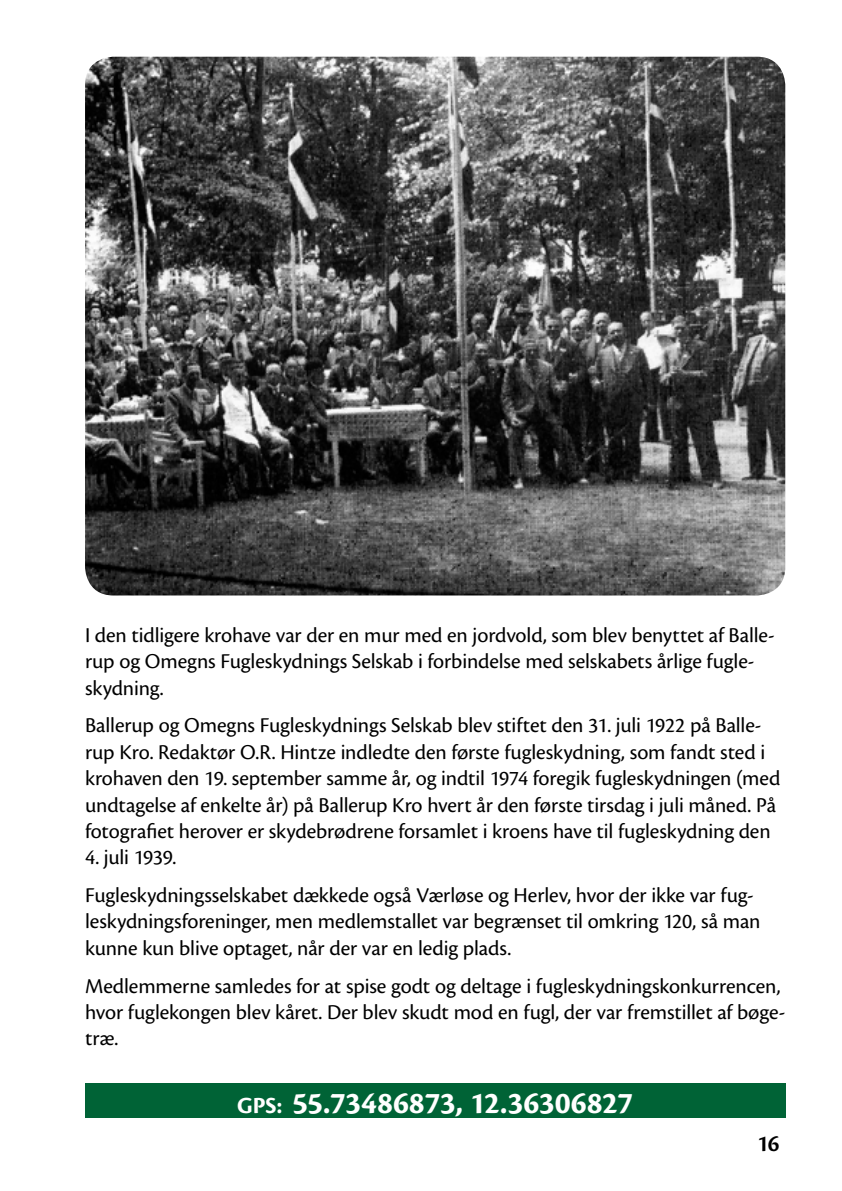
<style>
.page{position:relative;width:842px;height:1191px;background:#fff}
.page>*{position:absolute;margin:0;border:0;box-sizing:border-box;transform-origin:0 0}
.t1{font:700 32px "Cronos Pro";letter-spacing:-.01em;color:#fff}
.t2{font:600 24px "Cronos Pro";color:#000}
.t3{font:22px/26.4px "Cronos Pro";letter-spacing:-.005em;color:#000}
.s1{font-size:24px}
</style>
<div class="page">
<div style="left:85px;top:1083px;width:700px;height:34px;background:#006336"></div>
<img style="left:85px;top:57px;width:700px;height:538px">
<p class="t3" style="left:85px;top:621px;width:691px">I den tidligere krohave var der en mur med en jordvold, som blev benyttet af Balle&shy;rup og Omegns Fugleskydnings Selskab i forbindelse med selskabets årlige fugle&shy;skydning.</p>
<p class="t3" style="left:85px;top:712px;width:697px">Ballerup og Omegns Fugleskydnings Selskab blev stiftet den 31. juli 1922 på Balle&shy;rup Kro. Redaktør O.R. Hintze indledte den første fugleskydning, som fandt sted i krohaven den 19. september samme år, og indtil 1974 foregik fugleskydningen (med undtagelse af enkelte år) på Ballerup Kro hvert år den første tirsdag i juli måned. På fotografiet herover er skydebrødrene forsamlet i kroens have til fugleskydning den</p>
<p class="t3" style="left:85px;top:838px;width:670px;line-height:37.8px">4. juli 1939.<br>Fugleskydningsselskabet dækkede også Værløse og Herlev, hvor der ikke var fug-</p>
<p class="t3" style="left:85px;top:908px;width:677px">leskydningsforeninger, men medlemstallet var begrænset til omkring 120, så man kunne kun blive optaget, når der var en ledig plads.</p>
<p class="t3" style="left:85px;top:972px;width:702px">Medlemmerne samledes for at spise godt og deltage i fugleskydningskonkurrencen, hvor fuglekongen blev kåret. Der blev skudt mod en fugl, der var fremstillet af bøge&shy;træ.</p>
<h1 class="t1" style="left:237px;top:1084px;width:397px"><span class="s1">GPS:</span> 55.73486873, 12.36306827</h1>
<p class="t2" style="left:757px;top:1129px;width:24px">16</p>
</div>
